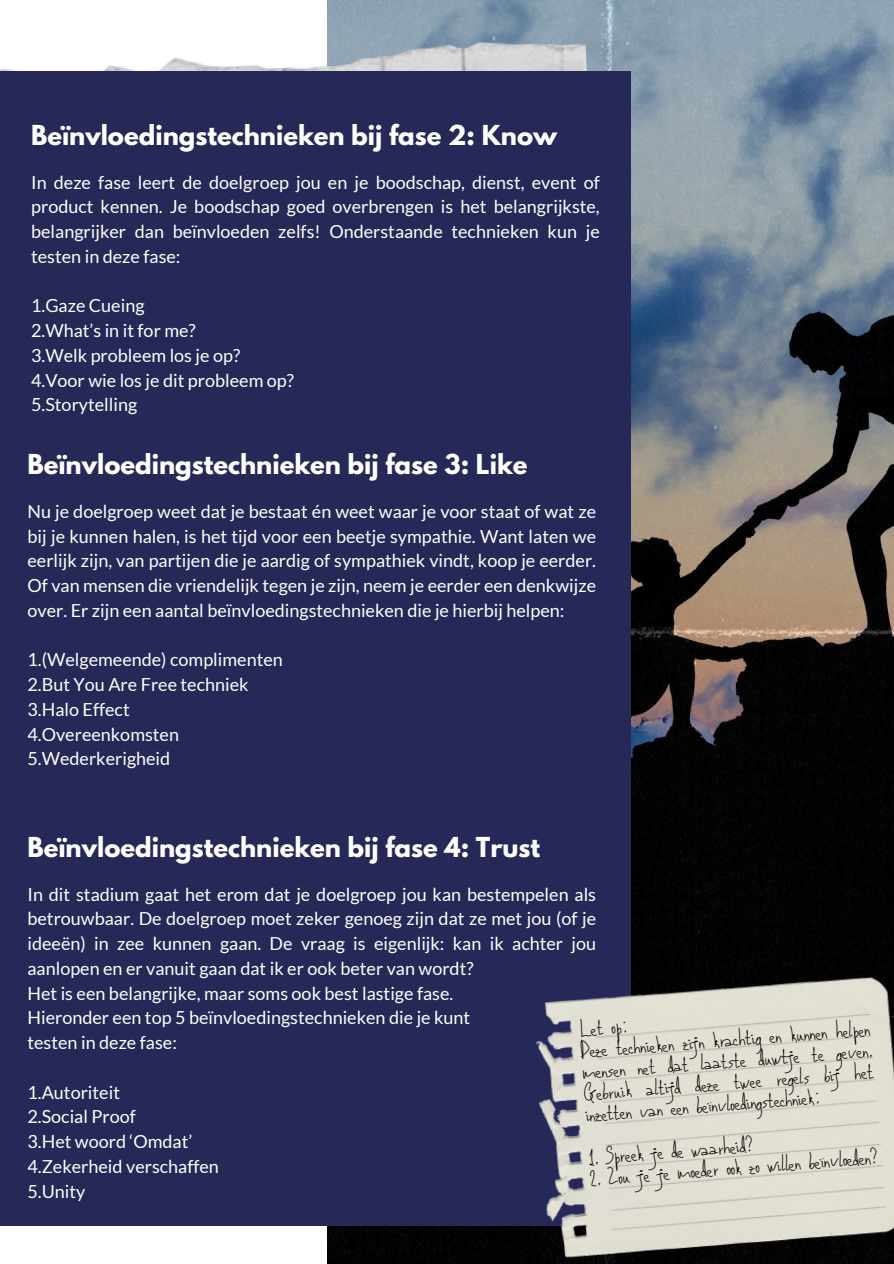
<style>
.page{position:relative;width:894px;height:1264px;background:#fff}
.page>*{position:absolute;margin:0;border:0;box-sizing:border-box;transform-origin:0 0}
.t1{font:27px/21.1px "Aka Acid GR Real Adult";color:#000}
.t2{font:700 24.3px "League Spartan";color:#fff}
.t3{font:18px/24.8px "Lato";color:#fff;text-align:justify}
</style>
<div class="page">
<img style="left:327px;top:0;width:566px;height:1262px">
<img style="left:0;top:7px;width:630px;height:64px">
<div style="left:0;top:71px;width:630px;height:1154px;background:#262857"></div>
<img style="left:527px;top:972px;width:366px;height:291px">
<p class="t2" style="left:31px;top:123px;width:527px">Beïnvloedingstechnieken bij fase 2: Know</p>
<h2 class="t3" style="left:31px;top:169px;width:570px">In deze fase leert de doelgroep jou en je boodschap, dienst, event of product kennen. Je boodschap goed overbrengen is het belangrijkste, belangrijker dan beïnvloeden zelfs! Onderstaande technieken kun je testen in deze fase:</h2>
<p class="t3" style="left:31px;top:293px;width:115px">1.Gaze Cueing</p>
<h1 class="t3" style="left:31px;top:318px;width:166px">2.What’s in it for me?</h1>
<p class="t3" style="left:31px;top:342px;width:210px">3.Welk probleem los je op?</p>
<p class="t3" style="left:31px;top:367px;width:264px">4.Voor wie los je dit probleem op?</p>
<p class="t3" style="left:31px;top:392px;width:108px">5.Storytelling</p>
<p class="t2" style="left:27px;top:452px;width:501px">Beïnvloedingstechnieken bij fase 3: Like</p>
<h1 class="t3" style="left:27px;top:498px;width:570px">Nu je doelgroep weet dat je bestaat én weet waar je voor staat of wat ze bij je kunnen halen, is het tijd voor een beetje sympathie. Want laten we eerlijk zijn, van partijen die je aardig of sympathiek vindt, koop je eerder.<br>Of van mensen die vriendelijk tegen je zijn, neem je eerder een denkwijze over. Er zijn een aantal beïnvloedingstechnieken die je hierbij helpen:</h1>
<p class="t3" style="left:27px;top:647px;width:257px">1.(Welgemeende) complimenten</p>
<p class="t3" style="left:27px;top:672px;width:222px">2.But You Are Free techniek</p>
<p class="t3" style="left:27px;top:696px;width:104px">3.Halo Effect</p>
<p class="t3" style="left:27px;top:721px;width:153px">4.Overeenkomsten</p>
<p class="t3" style="left:27px;top:746px;width:144px">5.Wederkerigheid</p>
<p class="t2" style="left:27px;top:835px;width:514px">Beïnvloedingstechnieken bij fase 4: Trust</p>
<h1 class="t3" style="left:27px;top:881px;width:570px">In dit stadium gaat het erom dat je doelgroep jou kan bestempelen als betrouwbaar. De doelgroep moet zeker genoeg zijn dat ze met jou (of je ideeën) in zee kunnen gaan. De vraag is eigenlijk: kan ik achter jou aanlopen en er vanuit gaan dat ik er ook beter van wordt?</h1>
<p class="t3" style="left:27px;top:980px;width:427px">Het is een belangrijke, maar soms ook best lastige fase.</p>
<p class="t3" style="left:27px;top:1005px;width:444px">Hieronder een top 5 beïnvloedingstechnieken die je kunt</p>
<p class="t3" style="left:27px;top:1029px;width:151px">testen in deze fase:</p>
<p class="t3" style="left:27px;top:1079px;width:94px">1.Autoriteit</p>
<p class="t3" style="left:27px;top:1104px;width:110px">2.Social Proof</p>
<p class="t3" style="left:27px;top:1128px;width:166px">3.Het woord ‘Omdat’</p>
<p class="t3" style="left:27px;top:1153px;width:193px">4.Zekerheid verschaffen</p>
<p class="t3" style="left:27px;top:1178px;width:59px">5.Unity</p>
<p class="t1" style="left:578px;top:1017px;width:292px;rotate:-4deg">Let op:<br>Deze technieken zijn krachtig en kunnen helpen mensen net dat laatste duwtje te geven.<br>Gebruik altijd deze twee regels bij het inzetten van een beïnvloedingstechniek:</p>
<p class="t1" style="left:588px;top:1145px;width:165px;rotate:-4deg">1. Spreek je de waarheid?</p>
<p class="t1" style="left:589px;top:1166px;width:289px;rotate:-4deg">2. Zou je je moeder ook zo willen beïnvloeden?</p>
</div>
